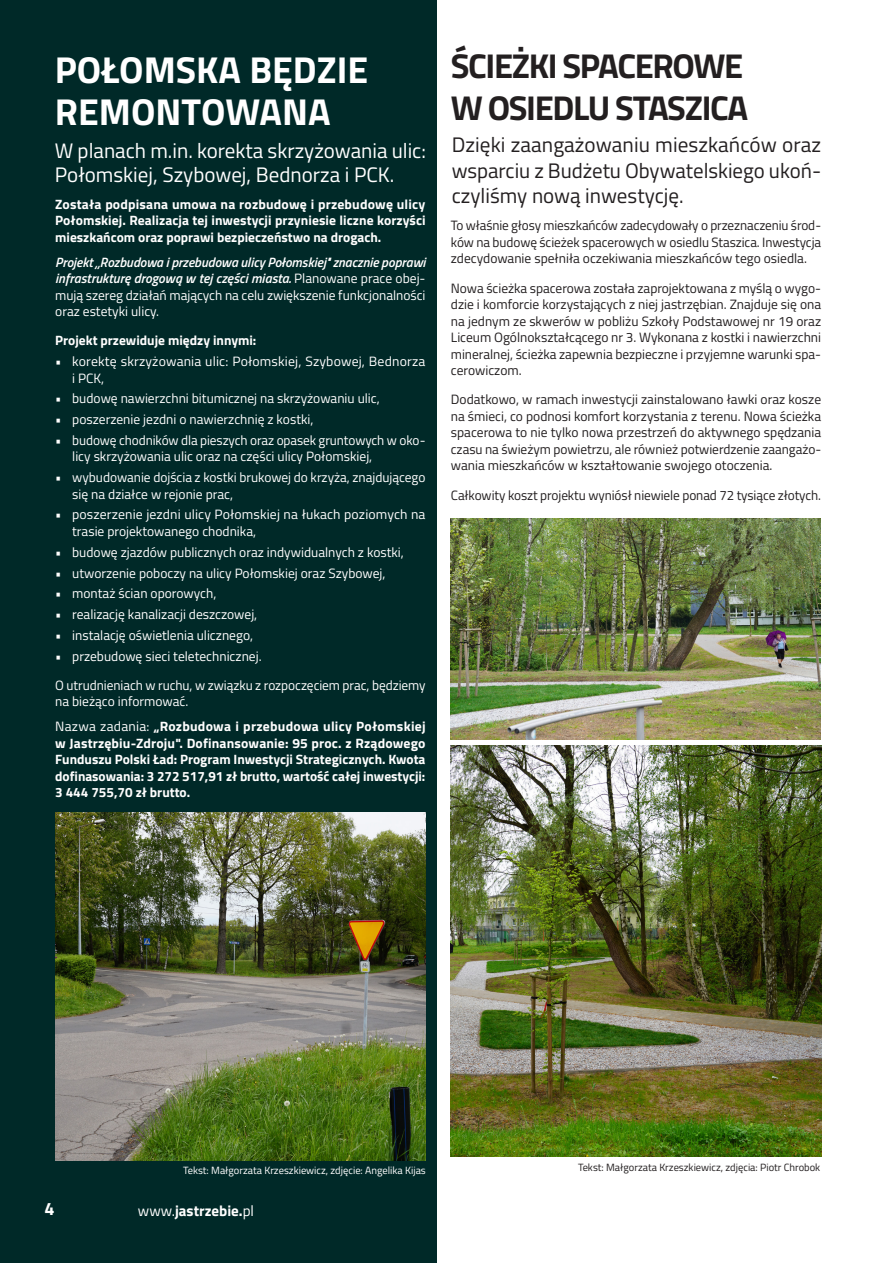
<style>
.page{position:relative;width:893px;height:1263px;background:#fff}
.page>*{position:absolute;margin:0;border:0;box-sizing:border-box;transform-origin:0 0}
.t1{font:700 37.5px/42px "Titillium Web";color:#fff}
.t2{font:700 34.5px/42px "Titillium Web";letter-spacing:-.04em;color:#231f20}
.t3{font:21px/25.5px "Titillium Web";color:#231f20;text-align:justify}
.t4{font:21px/24px "Titillium Web";color:#fff}
.t5{font:700 18px "Titillium Web";color:#fff}
.t6{font:700 15px "Titillium Web";color:#fff}
.t7{font:13.5px/16.5px "Titillium Web";color:#231f20;text-align:justify}
.t8{font:13.5px/16.5px "Titillium Web";color:#fff}
.t9{font:700 13.5px/16.5px "Titillium Web";color:#fff;text-align:justify}
.t10{font:italic 600 13.5px/16.5px "Titillium Web";color:#fff;text-align:justify}
.t11{font:10.5px "Titillium Web";color:#fff}
.t12{font:10.5px "Titillium Web";color:#231f20}
.s1{font-weight:400;font-style:normal}
.s2{font-weight:400}
</style>
<div class="page">
<div style="left:0;top:0;width:436px;height:1263px;background:#002928"></div>
<img style="left:451px;top:746px;width:370px;height:411px">
<img style="left:451px;top:519px;width:370px;height:221px">
<img style="left:55px;top:812px;width:370px;height:348px">
<p class="t1" style="left:55px;top:47px;width:315px">POŁOMSKA BĘDZIE<br>REMONTOWANA</p>
<p class="t2" style="left:451px;top:43px;width:299px">ŚCIEŻKI SPACEROWE<br>W OSIEDLU STASZICA</p>
<p class="t4" style="left:55px;top:138px;width:373px">W planach m.in. korekta skrzyżowania ulic:<br>Połomskiej, Szybowej, Bednorza i PCK.</p>
<p class="t3" style="left:452px;top:131px;width:371px">Dzięki zaangażowaniu mieszkańców oraz wsparciu z Budżetu Obywatelskiego ukoń&shy;czyliśmy nową inwestycję.</p>
<p class="t9" style="left:55px;top:195px;width:372px">Została podpisana umowa na rozbudowę i przebudowę ulicy Połomskiej. Realizacja tej inwestycji przyniesie liczne korzyści mieszkańcom oraz poprawi bezpieczeństwo na drogach.</p>
<p class="t10" style="left:55px;top:253px;width:372px">Projekt „Rozbudowa i przebudowa ulicy Połomskiej" znacznie poprawi infrastrukturę drogową w tej części miasta. <span class="s1">Planowane prace obej&shy;mują szereg działań mających na celu zwiększenie funkcjonalności oraz estetyki ulicy.</span></p>
<p class="t9" style="left:55px;top:332px;width:203px">Projekt przewiduje między innymi:</p>
<p class="t8" style="left:72px;top:353px;width:355px;text-indent:-17px">• korektę skrzyżowania ulic: Połomskiej, Szybowej, Bednorza i PCK,</p>
<p class="t8" style="left:55px;top:390px;width:326px">• budowę nawierzchni bitumicznej na skrzyżowaniu ulic,</p>
<p class="t8" style="left:55px;top:411px;width:260px">• poszerzenie jezdni o nawierzchnię z kostki,</p>
<p class="t8" style="left:72px;top:431px;width:355px;text-indent:-17px">• budowę chodników dla pieszych oraz opasek gruntowych w oko&shy;licy skrzyżowania ulic oraz na części ulicy Połomskiej,</p>
<p class="t8" style="left:72px;top:469px;width:355px;text-indent:-17px">• wybudowanie dojścia z kostki brukowej do krzyża, znajdującego się na działce w rejonie prac,</p>
<p class="t8" style="left:72px;top:506px;width:355px;text-indent:-17px">• poszerzenie jezdni ulicy Połomskiej na łukach poziomych na trasie projektowanego chodnika,</p>
<p class="t8" style="left:55px;top:543px;width:350px">• budowę zjazdów publicznych oraz indywidualnych z kostki,</p>
<p class="t8" style="left:55px;top:564px;width:332px">• utworzenie poboczy na ulicy Połomskiej oraz Szybowej,</p>
<p class="t8" style="left:55px;top:585px;width:163px">• montaż ścian oporowych,</p>
<p class="t8" style="left:55px;top:605px;width:204px">• realizację kanalizacji deszczowej,</p>
<p class="t8" style="left:55px;top:626px;width:199px">• instalację oświetlenia ulicznego,</p>
<p class="t8" style="left:55px;top:647px;width:208px">• przebudowę sieci teletechnicznej.</p>
<p class="t8" style="left:55px;top:676px;width:372px">O utrudnieniach w ruchu, w związku z rozpoczęciem prac, będziemy na bieżąco informować.</p>
<p class="t9" style="left:55px;top:718px;width:372px"><span class="s2">Nazwa zadania:</span> „Rozbudowa i przebudowa ulicy Połomskiej w Jastrzębiu-Zdroju". Dofinansowanie: 95 proc. z Rządowego Funduszu Polski Ład: Program Inwestycji Strategicznych. Kwota dofinasowania: 3 272 517,91 zł brutto, wartość całej inwestycji:<br>3 444 755,70 zł brutto.</p>
<p class="t7" style="left:451px;top:217px;width:372px">To właśnie głosy mieszkańców zadecydowały o przeznaczeniu środ&shy;ków na budowę ścieżek spacerowych w osiedlu Staszica. Inwestycja zdecydowanie spełniła oczekiwania mieszkańców tego osiedla.</p>
<p class="t7" style="left:451px;top:279px;width:372px">Nowa ścieżka spacerowa została zaprojektowana z myślą o wygo&shy;dzie i komforcie korzystających z niej jastrzębian. Znajduje się ona na jednym ze skwerów w pobliżu Szkoły Podstawowej nr 19 oraz Liceum Ogólnokształcącego nr 3. Wykonana z kostki i nawierzchni mineralnej, ścieżka zapewnia bezpieczne i przyjemne warunki spa&shy;cerowiczom.</p>
<p class="t7" style="left:451px;top:391px;width:372px">Dodatkowo, w ramach inwestycji zainstalowano ławki oraz kosze na śmieci, co podnosi komfort korzystania z terenu. Nowa ścieżka spacerowa to nie tylko nowa przestrzeń do aktywnego spędzania czasu na świeżym powietrzu, ale również potwierdzenie zaangażo&shy;wania mieszkańców w kształtowanie swojego otoczenia.</p>
<p class="t7" style="left:451px;top:486px;width:372px">Całkowity koszt projektu wyniósł niewiele ponad 72 tysiące złotych.</p>
<p class="t11" style="left:183px;top:1163px;width:244px">Tekst: Małgorzata Krzeszkiewicz, zdjęcie: Angelika Kijas</p>
<p class="t12" style="left:578px;top:1160px;width:244px">Tekst: Małgorzata Krzeszkiewicz, zdjęcia: Piotr Chrobok</p>
<p class="t5" style="left:45px;top:1195px;width:12px">4</p>
<p class="t6" style="left:138px;top:1199px;width:118px"><span class="s2">www.</span>jastrzebie.<span class="s2">pl</span></p>
</div>
